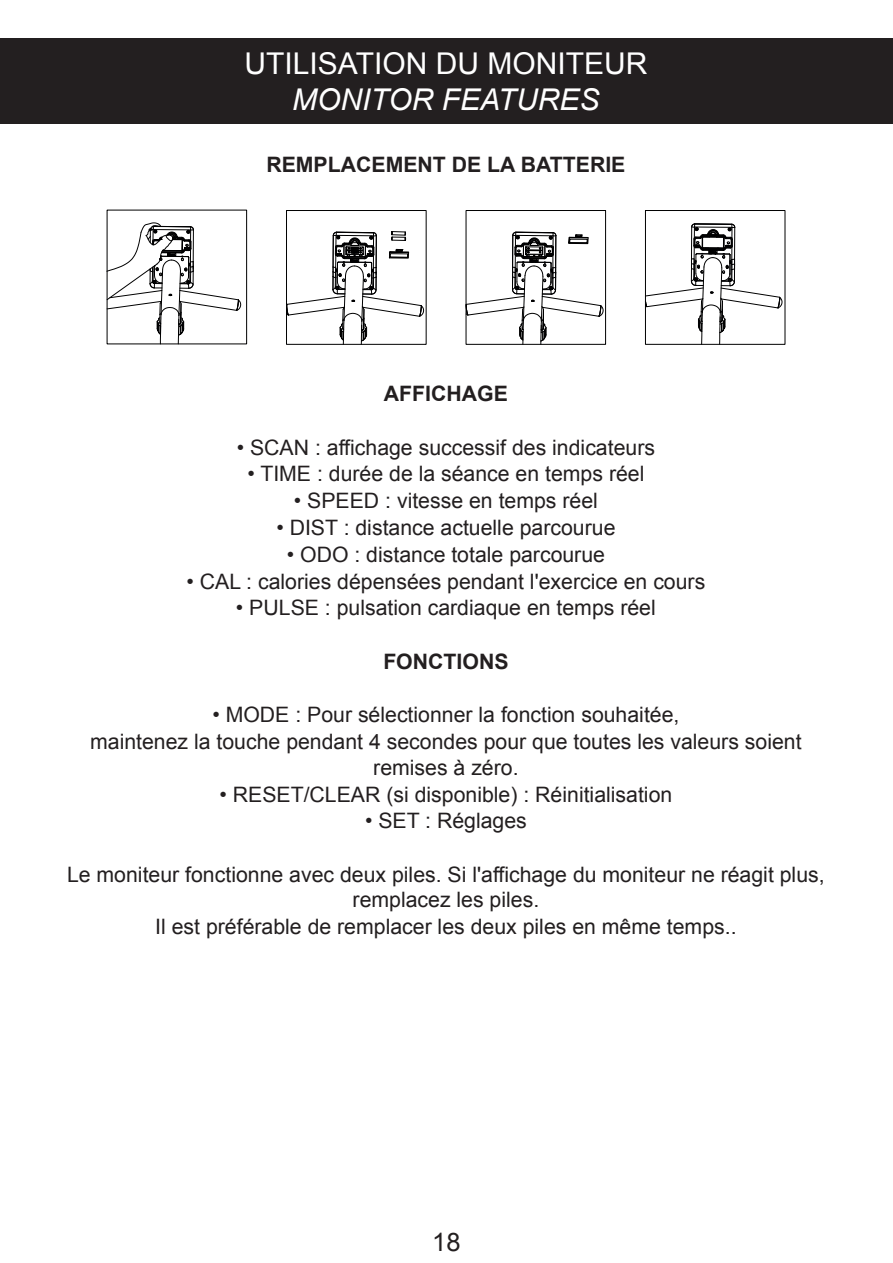
<style>
.page{position:relative;width:893px;height:1263px;background:#fff}
.page>*{position:absolute;margin:0;border:0;box-sizing:border-box;transform-origin:0 0}
.t1{font:30px "Arial";color:#fff}
.t2{font:italic 30px "Arial";color:#fff}
.t3{font:25.5px "Arial";color:#231f20}
.t4{font:21.3px/26.1px "Arial";color:#231f20;text-align:center}
.t5{font:700 21.3px "Arial";color:#231f20}
</style>
<div class="page">
<div style="left:0;top:38px;width:893px;height:86px;background:#231f20"></div>
<svg style="left:106px;top:223px;width:135px;height:121px"></svg>
<svg style="left:288px;top:231px;width:136px;height:112px"></svg>
<div style="left:286px;top:210px;width:140px;height:135px;border:1px solid #000001"></div>
<svg style="left:468px;top:232px;width:135px;height:111px"></svg>
<div style="left:466px;top:210px;width:140px;height:135px;border:1px solid #000001"></div>
<svg style="left:647px;top:223px;width:136px;height:120px"></svg>
<div style="left:645px;top:210px;width:140px;height:135px;border:1px solid #000001"></div>
<h1 class="t1" style="left:245px;top:44px;width:404px">UTILISATION DU MONITEUR</h1>
<h1 class="t2" style="left:292px;top:80px;width:309px">MONITOR FEATURES</h1>
<p class="t5" style="left:266px;top:151px;width:361px">REMPLACEMENT DE LA BATTERIE</p>
<p class="t5" style="left:384px;top:379px;width:126px">AFFICHAGE</p>
<p class="t4" style="left:237px;top:434px;width:420px">• SCAN : affichage successif des indicateurs</p>
<p class="t4" style="left:247px;top:461px;width:399px">• TIME : durée de la séance en temps réel</p>
<p class="t4" style="left:294px;top:488px;width:306px">• SPEED : vitesse en temps réel</p>
<p class="t4" style="left:276px;top:515px;width:341px">• DIST : distance actuelle parcourue</p>
<p class="t4" style="left:287px;top:541px;width:320px">• ODO : distance totale parcourue</p>
<p class="t4" style="left:186px;top:568px;width:520px">• CAL : calories dépensées pendant l'exercice en cours</p>
<p class="t4" style="left:236px;top:595px;width:421px">• PULSE : pulsation cardiaque en temps réel</p>
<p class="t5" style="left:383px;top:647px;width:127px">FONCTIONS</p>
<p class="t4" style="left:90px;top:702px;width:713px">• MODE : Pour sélectionner la fonction souhaitée,<br>maintenez la touche pendant 4 secondes pour que toutes les valeurs soient remises à zéro.</p>
<p class="t4" style="left:219px;top:781px;width:454px">• RESET/CLEAR (si disponible) : Réinitialisation</p>
<p class="t4" style="left:365px;top:808px;width:163px">• SET : Réglages</p>
<p class="t4" style="left:67px;top:862px;width:759px">Le moniteur fonctionne avec deux piles. Si l'affichage du moniteur ne réagit plus, remplacez les piles.<br>Il est préférable de remplacer les deux piles en même temps..</p>
<p class="t3" style="left:432px;top:1225px;width:30px">18</p>
</div>
